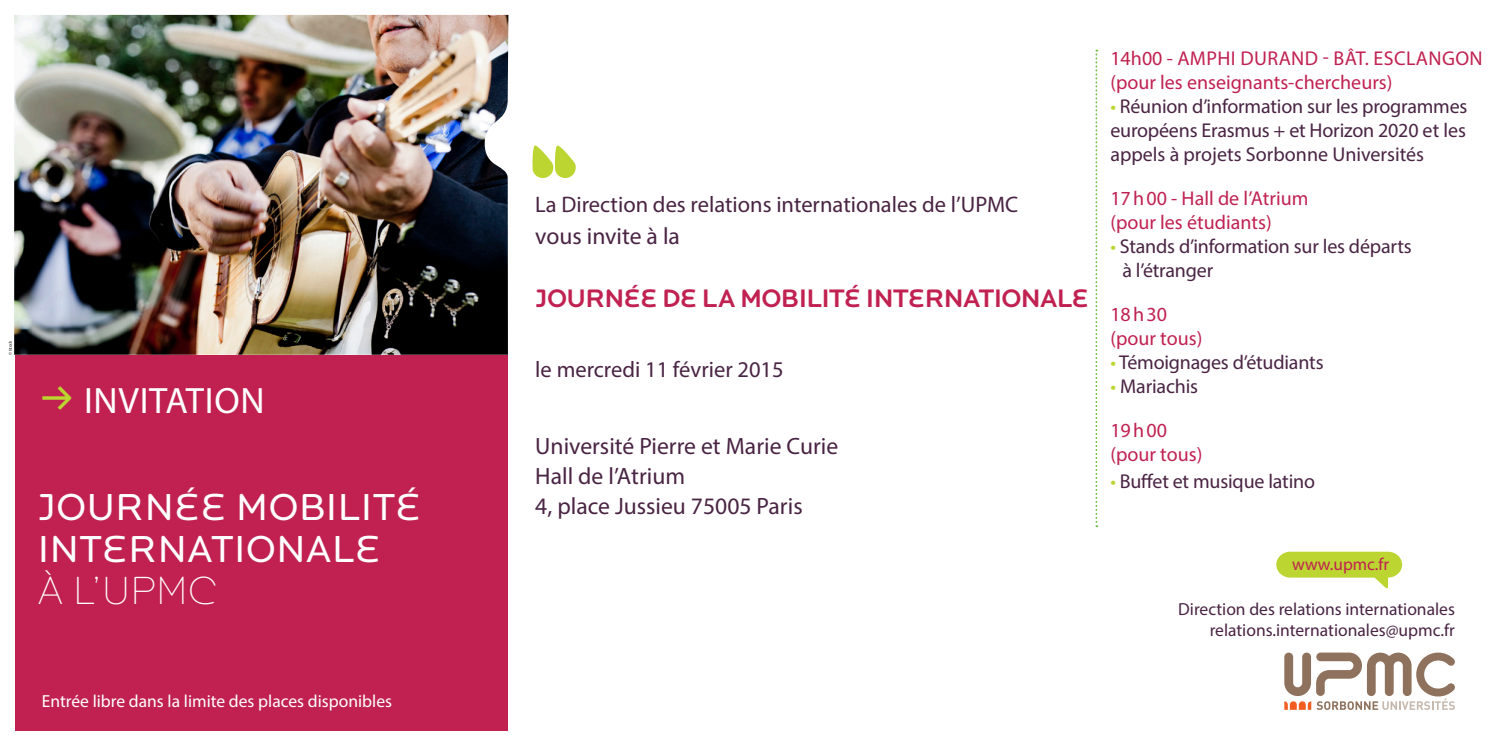
<style>
.page{position:relative;width:1489px;height:745px;background:#fff}
.page>*{position:absolute;margin:0;border:0;box-sizing:border-box;transform-origin:0 0}
.t1{font:200 40.75px "Locator Display";color:#fff}
.t2{font:39px "Locator Display";letter-spacing:.015em;color:#fff}
.t3{font:36.75px "Myriad Pro";letter-spacing:.02em;color:#fff}
.t4{font:500 26.25px "Locator Display";letter-spacing:-.025em;color:#c02151}
.t5{font:23.5px/30px "Myriad Pro";color:#492443}
.t6{font:22.5px "Myriad Pro";color:#492443}
.t7{font:20px/24px "Myriad Pro";letter-spacing:-.01em;color:#492443;text-align:justify}
.t8{font:20px/24px "Myriad Pro";color:#c02151}
.chiffres{font:17.5px "Myriad Pro";color:#492443}
.t9{font:17.5px "Myriad Pro";color:#fff}
.chiffres-2{font:17.25px "Myriad Pro";color:#c02151}
.t10{font:4.5px "Myriad Pro";color:#231f20}
.s1{font-family:"Locator Display";font-weight:500;font-size:47.25px;color:#bcd531}
.s2{color:#bcd531}
</style>
<div class="page">
<img style="left:14px;top:15px;width:494px;height:339px">
<div style="left:15px;top:355px;width:493px;height:375px;background:#c02151"></div>
<svg style="left:1284px;top:652px;width:171px;height:57px"></svg>
<svg style="left:1276px;top:551px;width:125px;height:37px"></svg>
<div style="left:1287px;top:555px;width:106px;height:14px;background:#bcd531"></div>
<svg style="left:532px;top:145px;width:44px;height:33px"></svg>
<svg style="left:1095px;top:50px;width:2px;height:477px"></svg>
<p class="t10" style="left:8px;top:355px;width:16px;rotate:-90deg">© Istock</p>
<p class="t3" style="left:39px;top:377px;width:227px"><span class="s1">≥</span> INVITATION</p>
<p class="t2" style="left:38px;top:485px;width:385px">JOURNÉE MOBILITÉ</p>
<p class="t2" style="left:38px;top:527px;width:344px">INTERNATIONALE</p>
<p class="t1" style="left:38px;top:569px;width:182px">À L’UPMC</p>
<p class="t9" style="left:42px;top:689px;width:352px">Entrée libre dans la limite des places disponibles</p>
<p class="t6" style="left:535px;top:190px;width:484px">La Direction des relations internationales de l’UPMC</p>
<p class="t5" style="left:535px;top:221px;width:146px">vous invite à la</p>
<p class="t4" style="left:535px;top:283px;width:555px">JOURNÉE DE LA MOBILITÉ INTERNATIONALE</p>
<p class="t6" style="left:535px;top:355px;width:250px">le mercredi 11 février 2015</p>
<p class="t5" style="left:535px;top:431px;width:304px">Université Pierre et Marie Curie<br>Hall de l’Atrium<br>4, place Jussieu 75005 Paris</p>
<p class="t8" style="left:1110px;top:46px;width:374px">14h00 - AMPHI DURAND - BÂT. ESCLANGON (pour les enseignants-chercheurs)</p>
<p class="t7" style="left:1110px;top:94px;width:358px"><span class="s2">•</span> Réunion d’information sur les programmes européens Erasmus + et Horizon 2020 et les appels à projets Sorbonne Universités</p>
<p class="t8" style="left:1110px;top:186px;width:199px">17 h 00 - Hall de l’Atrium (pour les étudiants)</p>
<p class="t7" style="left:1122px;top:234px;width:291px;text-indent:-12px"><span class="s2">•</span> Stands d’information sur les départs à l’étranger</p>
<p class="t8" style="left:1110px;top:302px;width:93px">18 h 30 (pour tous)</p>
<p class="t7" style="left:1110px;top:350px;width:215px"><span class="s2">•</span> Témoignages d’étudiants</p>
<p class="t7" style="left:1110px;top:374px;width:89px"><span class="s2">•</span> Mariachis</p>
<p class="t8" style="left:1110px;top:418px;width:93px">19 h 00 (pour tous)</p>
<p class="t7" style="left:1110px;top:469px;width:206px"><span class="s2">•</span> Buffet et musique latino</p>
<p class="chiffres-2" style="left:1291px;top:553px;width:98px">www.upmc.fr</p>
<p class="chiffres" style="left:1178px;top:597px;width:278px">Direction des relations internationales</p>
<p class="chiffres" style="left:1209px;top:618px;width:247px">relations.internationales@upmc.fr</p>
</div>
